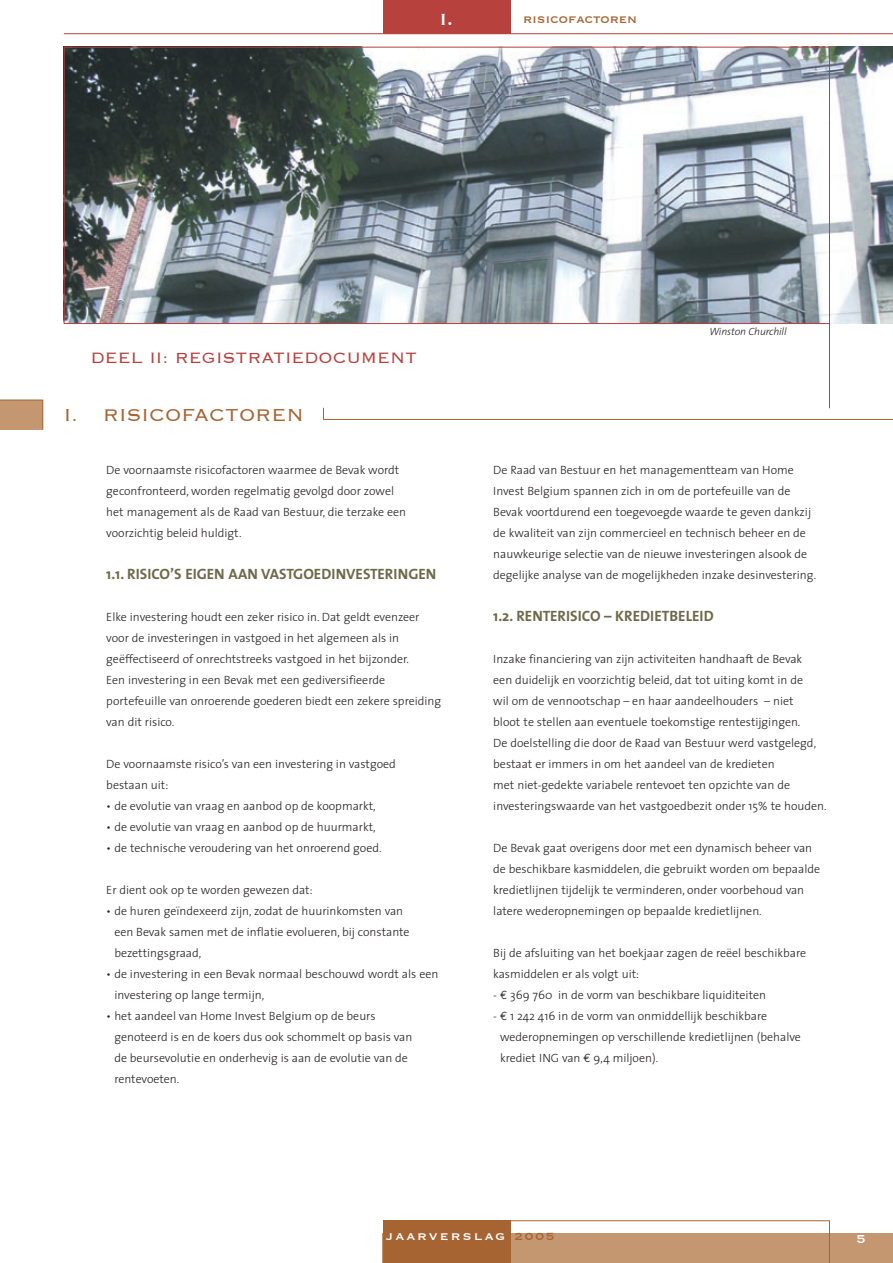
<style>
.page{position:relative;width:893px;height:1263px;background:#fff}
.page>*{position:absolute;margin:0;border:0;box-sizing:border-box;transform-origin:0 0}
.t1{font:300 22.5px "Copperplate";color:#a76433}
.t2{font:21px "Copperplate";color:#fff}
.t3{font:300 19.5px "Copperplate";color:#b6413d}
.t4{font:15.3px "Copperplate";letter-spacing:.13em;color:#fff;scale:1.05 1}
.t5{font:700 15px "The Sans";color:#6d6a4a}
.t6{font:15px "Copperplate";color:#a76433}
.t7{font:15px "Copperplate";color:#fff}
.t8{font:300 12px/21px "The Sans";color:#231f20}
.t9{font:italic 300 10.5px "The Sans";letter-spacing:-.015em;color:#231f20}
.s1{font-family:"Euro Mono";font-weight:400}
.s2{font-size:13.5px;color:#a76433}
</style>
<div class="page">
<div style="left:383px;top:1233px;width:510px;height:30px;background:#c59771"></div>
<div style="left:383px;top:0;width:127px;height:34px;background:#b6413d"></div>
<hr style="left:829px;top:1220px;width:1px;height:43px;background:#a76433">
<hr style="left:446px;top:1220px;width:383px;height:1px;background:#a76433">
<div style="left:383px;top:1220px;width:127px;height:43px;background:#a76433"></div>
<hr style="left:64px;top:33px;width:829px;height:1px;background:#b6413d">
<div style="left:0;top:400px;width:43px;height:29px;background:#c59771"></div>
<hr style="left:0;top:400px;width:43px;height:1px;background:#a76433">
<svg style="left:43px;top:400px;width:1px;height:29px"></svg>
<img style="left:65px;top:47px;width:828px;height:276px">
<hr style="left:64px;top:323px;width:765px;height:1px;background:#b6413d">
<hr style="left:64px;top:47px;width:765px;height:1px;background:#b6413d">
<hr style="left:64px;top:47px;width:1px;height:276px;background:#b6413d">
<hr style="left:829px;top:47px;width:1px;height:361px;background:#b6413d">
<hr style="left:323px;top:419px;width:570px;height:1px;background:#a76433">
<h2 class="t2" style="left:440px;top:6px;width:15px">I.</h2>
<p class="t6" style="left:523px;top:9px;width:116px">risicofactoren</p>
<h3 class="t3" style="left:91px;top:345px;width:328px">DEEL II: REGISTRATIEDOCUMENT</h3>
<h1 class="t1" style="left:64px;top:400px;width:242px">I. RISICOFACTOREN</h1>
<p class="t8" style="left:106px;top:459px;width:301px">De voornaamste risicofactoren waarmee de Bevak wordt geconfronteerd, worden regelmatig gevolgd door zowel het management als de Raad van Bestuur, die terzake een voorzichtig beleid huldigt.</p>
<p class="t5" style="left:106px;top:561px;width:332px">1.1. RISICO’S EIGEN AAN VASTGOEDINVESTERINGEN</p>
<p class="t8" style="left:106px;top:606px;width:336px">Elke investering houdt een zeker risico in. Dat geldt evenzeer voor de investeringen in vastgoed in het algemeen als in geëffectiseerd of onrechtstreeks vastgoed in het bijzonder.<br>Een investering in een Bevak met een gediversifieerde portefeuille van onroerende goederen biedt een zekere spreiding van dit risico.</p>
<p class="t8" style="left:106px;top:753px;width:291px">De voornaamste risico’s van een investering in vastgoed bestaan uit:</p>
<p class="t8" style="left:106px;top:795px;width:271px">• de evolutie van vraag en aanbod op de koopmarkt,</p>
<p class="t8" style="left:106px;top:816px;width:271px">• de evolutie van vraag en aanbod op de huurmarkt,</p>
<p class="t8" style="left:106px;top:837px;width:277px">• de technische veroudering van het onroerend goed.</p>
<p class="t8" style="left:106px;top:879px;width:208px">Er dient ook op te worden gewezen dat:</p>
<p class="t8" style="left:114px;top:900px;width:297px;text-indent:-8px">• de huren geïndexeerd zijn, zodat de huurinkomsten van een Bevak samen met de inflatie evolueren, bij constante bezettingsgraad,</p>
<p class="t8" style="left:114px;top:963px;width:325px;text-indent:-8px">• de investering in een Bevak normaal beschouwd wordt als een investering op lange termijn,</p>
<p class="t8" style="left:114px;top:1005px;width:299px;text-indent:-8px">• het aandeel van Home Invest Belgium op de beurs genoteerd is en de koers dus ook schommelt op basis van de beursevolutie en onderhevig is aan de evolutie van de rentevoeten.</p>
<p class="t9" style="left:709px;top:322px;width:79px">Winston Churchill</p>
<p class="t8" style="left:493px;top:459px;width:324px">De Raad van Bestuur en het managementteam van Home Invest Belgium spannen zich in om de portefeuille van de Bevak voortdurend een toegevoegde waarde te geven dankzij de kwaliteit van zijn commercieel en technisch beheer en de nauwkeurige selectie van de nieuwe investeringen alsook de degelijke analyse van de mogelijkheden inzake desinvestering.</p>
<p class="t5" style="left:493px;top:603px;width:222px">1.2. RENTERISICO – KREDIETBELEID</p>
<p class="t8" style="left:493px;top:648px;width:335px">Inzake financiering van zijn activiteiten handhaaft de Bevak<br>een duidelijk en voorzichtig beleid, dat tot uiting komt in de<br>wil om de vennootschap – en haar aandeelhouders – niet<br>bloot te stellen aan eventuele toekomstige rentestijgingen.<br>De doelstelling die door de Raad van Bestuur werd vastgelegd, bestaat er immers in om het aandeel van de kredieten<br>met niet-gedekte variabele rentevoet ten opzichte van de investeringswaarde van het vastgoedbezit onder 15% te houden.</p>
<p class="t8" style="left:493px;top:837px;width:328px">De Bevak gaat overigens door met een dynamisch beheer van de beschikbare kasmiddelen, die gebruikt worden om bepaalde kredietlijnen tijdelijk te verminderen, onder voorbehoud van latere wederopnemingen op bepaalde kredietlijnen.</p>
<p class="t8" style="left:493px;top:942px;width:314px">Bij de afsluiting van het boekjaar zagen de reëel beschikbare kasmiddelen er als volgt uit:</p>
<p class="t8" style="left:493px;top:984px;width:274px">- <span class="s1">€</span> 369 760 in de vorm van beschikbare liquiditeiten</p>
<p class="t8" style="left:500px;top:1005px;width:302px;text-indent:-7px">- <span class="s1">€</span> 1 242 416 in de vorm van onmiddellijk beschikbare wederopnemingen op verschillende kredietlijnen (behalve krediet ING van <span class="s1">€</span> 9,4 miljoen).</p>
<p class="t4" style="left:386px;top:1226px;width:162px">jaarverslag <span class="s2">2005</span></p>
<p class="t7" style="left:856px;top:1229px;width:11px">5</p>
</div>
